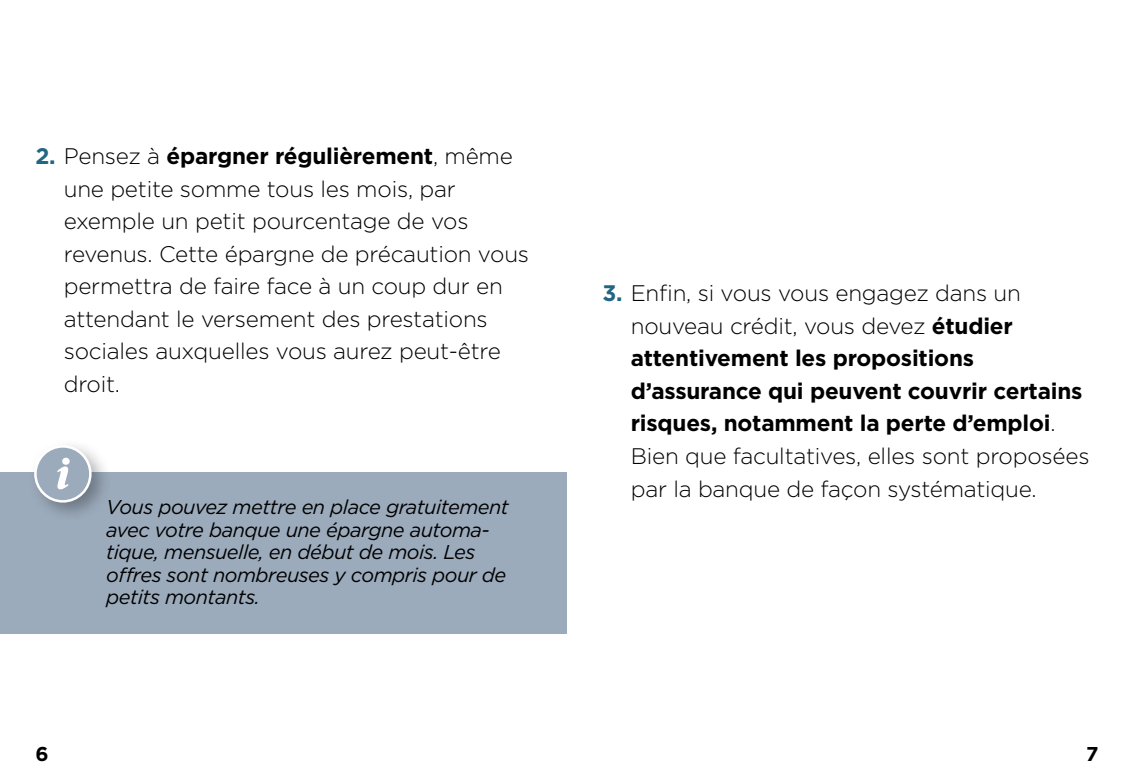
<style>
.page{position:relative;width:1134px;height:780px;background:#fff}
.page>*{position:absolute;margin:0;border:0;box-sizing:border-box;transform-origin:0 0}
.t1{font:300 22.5px/32.5px "Gotham";letter-spacing:-.01em;color:#000}
.info_texte{font:italic 20px/22.5px "Gotham";letter-spacing:-.025em;color:#000}
.t2{font:700 20px "Gotham";color:#000}
.s1{font-weight:700;color:#226684}
.s2{font-weight:700}
</style>
<div class="page">
<div style="left:0;top:473px;width:567px;height:161px;background:#9cabbc"></div>
<div style="left:28px;top:439px;width:85px;height:85px;background:#000;opacity:.3"></div>
<div style="left:35px;top:446px;width:55px;height:55px;background:#9cabbc;border-radius:50%"></div>
<div style="left:34px;top:445px;width:58px;height:57px;border:2px solid #fff;border-radius:50%"></div>
<svg style="left:57px;top:457px;width:13px;height:32px"></svg>
<p class="t1" style="left:64px;top:139px;width:467px;text-indent:-28px"><span class="s1">2.</span> Pensez à <span class="s2">épargner régulièrement</span>, même une petite somme tous les mois, par exemple un petit pourcentage de vos revenus. Cette épargne de précaution vous permettra de faire face à un coup dur en attendant le versement des prestations sociales auxquelles vous aurez peut-être droit.</p>
<p class="info_texte" style="left:106px;top:495px;width:404px">Vous pouvez mettre en place gratuitement avec votre banque une épargne automa&shy;tique, mensuelle, en début de mois. Les offres sont nombreuses y compris pour de petits montants.</p>
<p class="t1" style="left:631px;top:276px;width:460px;text-indent:-28px"><span class="s1">3.</span> Enfin, si vous vous engagez dans un nouveau crédit, vous devez <span class="s2">étudier attentivement les propositions d’assurance qui peuvent couvrir certains risques, notamment la perte d’emploi</span>.<br>Bien que facultatives, elles sont proposées par la banque de façon systématique.</p>
<p class="t2" style="left:35px;top:740px;width:15px">6</p>
<p class="t2" style="left:1086px;top:740px;width:14px">7</p>
</div>
